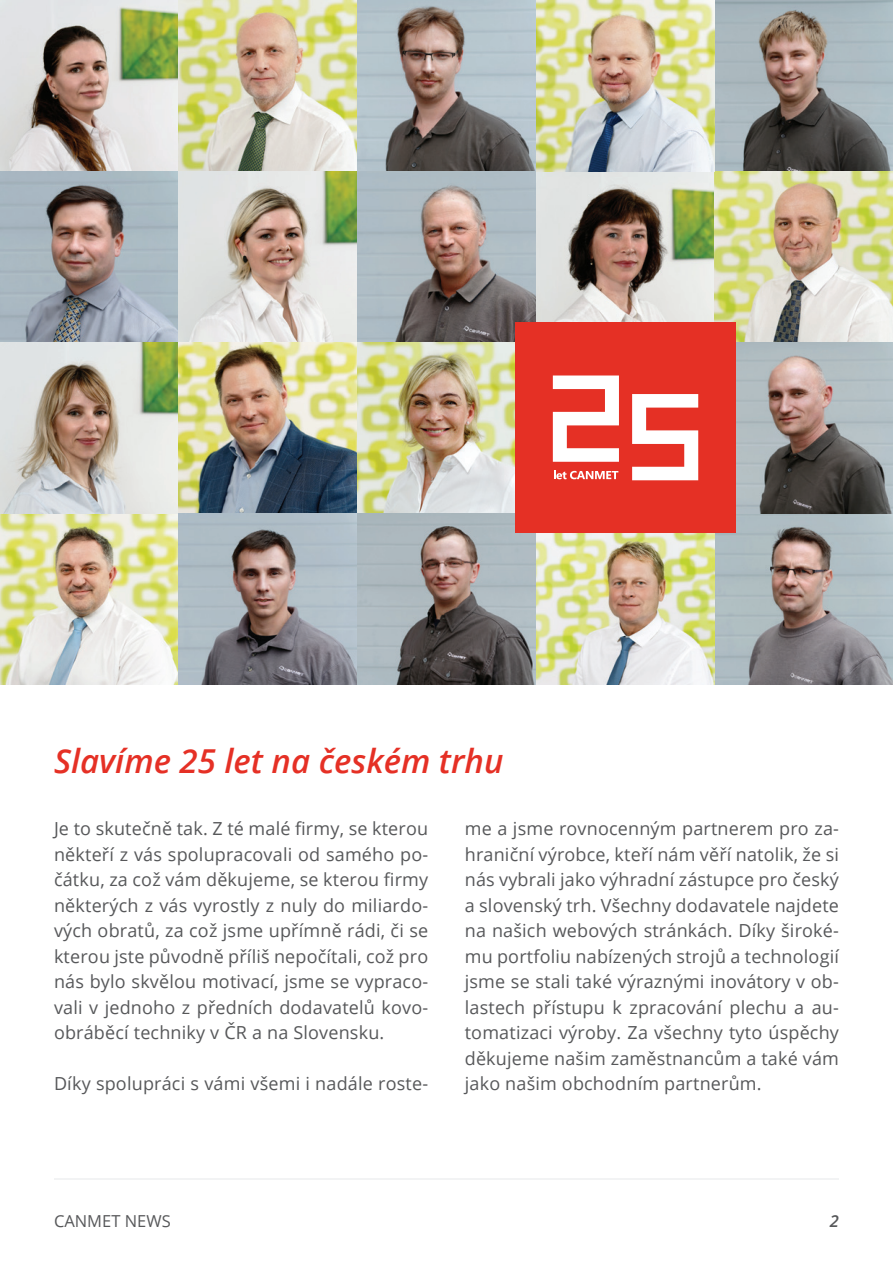
<style>
.page{position:relative;width:893px;height:1263px;background:#fff}
.page>*{position:absolute;margin:0;border:0;box-sizing:border-box;transform-origin:0 0}
.t1{font:italic 600 33px "Open Sans";color:#e53025}
.t2{font:18px/25.5px "Open Sans";letter-spacing:.01em;color:#57585a;text-align:justify}
.t3{font:16.5px "Open Sans";color:#57585a}
.t4{font:italic 600 16.5px "Open Sans";color:#57585a}
</style>
<div class="page">
<img style="left:0;top:0;width:715px;height:342px">
<hr style="left:54px;top:1178px;width:785px;height:2px;background:#f2f3f4">
<img style="left:0;top:342px;width:536px;height:343px">
<img style="left:715px;top:0;width:178px;height:685px">
<img style="left:536px;top:533px;width:179px;height:152px">
<div style="left:515px;top:322px;width:221px;height:211px;background:#e53025"></div>
<svg style="left:553px;top:375px;width:66px;height:87px"></svg>
<svg style="left:632px;top:394px;width:66px;height:86px"></svg>
<svg style="left:554px;top:470px;width:64px;height:9px"></svg>
<h1 class="t1" style="left:54px;top:738px;width:451px">Slavíme 25 let na českém trhu</h1>
<p class="t2" style="left:54px;top:815px;width:376px">Je to skutečně tak. Z té malé firmy, se kterou někteří z vás spolupracovali od samého po&shy;čátku, za což vám děkujeme, se kterou firmy některých z vás vyrostly z nuly do miliardo&shy;vých obratů, za což jsme upřímně rádi, či se kterou jste původně příliš nepočítali, což pro nás bylo skvělou motivací, jsme se vypraco&shy;vali v jednoho z předních dodavatelů kovo&shy;obráběcí techniky v ČR a na Slovensku.</p>
<p class="t2" style="left:54px;top:1071px;width:376px">Díky spolupráci s vámi všemi i nadále roste-</p>
<p class="t2" style="left:465px;top:816px;width:376px">me a jsme rovnocenným partnerem pro za&shy;hraniční výrobce, kteří nám věří natolik, že si nás vybrali jako výhradní zástupce pro český a slovenský trh. Všechny dodavatele najdete na našich webových stránkách. Díky široké&shy;mu portfoliu nabízených strojů a technologií jsme se stali také výraznými inovátory v ob&shy;lastech přístupu k zpracování plechu a au&shy;tomatizaci výroby. Za všechny tyto úspěchy děkujeme našim zaměstnancům a také vám jako našim obchodním partnerům.</p>
<p class="t3" style="left:54px;top:1209px;width:118px">CANMET NEWS</p>
<p class="t4" style="left:830px;top:1209px;width:11px">2</p>
</div>
